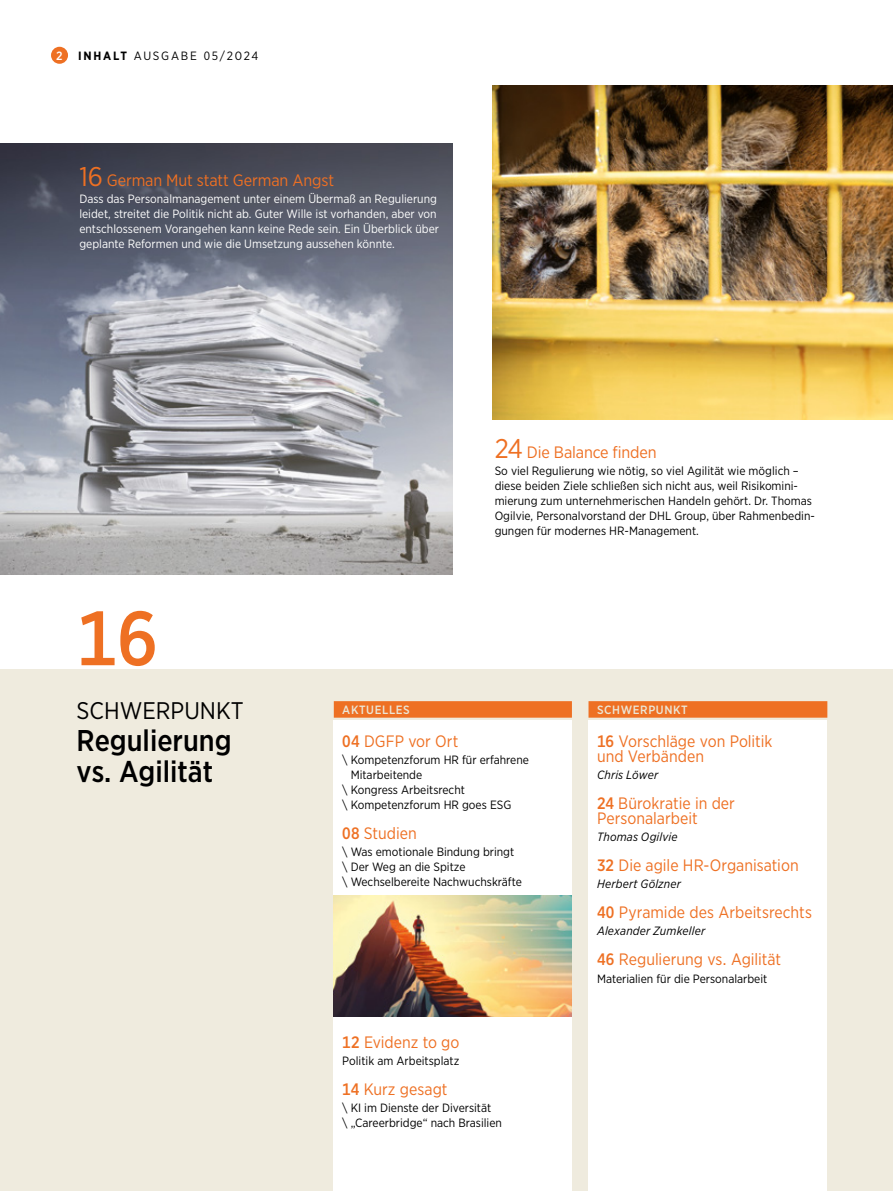
<style>
.page{position:relative;width:893px;height:1191px;background:#fff}
.page>*{position:absolute;margin:0;border:0;box-sizing:border-box;transform-origin:0 0}
.t1{font:500 76.5px "Gotham Narrow";color:#ee7023}
.t2{font:500 30px/31.5px "Gotham Narrow";color:#000}
.t3{font:24px "Gotham Narrow";color:#000}
.t4{font:16.5px/15px "Gotham Narrow";color:#ee7023}
.t5{font:12px/15px "Gotham Narrow";color:#000}
.t6{font:12px/15px "Gotham Narrow";color:#fff}
.t7{font:italic 12px "Gotham Narrow";letter-spacing:.015em;color:#000}
.t8{font:12px "Gotham Narrow";letter-spacing:.145em;color:#000}
.t9{font:500 12px "Gotham Narrow";letter-spacing:.05em;color:#ebe6d6}
.t10{font:500 12px "Gotham Narrow";color:#fff}
.s1{font-weight:700}
.s2{font-size:27px}
.s3{font-weight:500}
</style>
<div class="page">
<div style="left:51px;top:47px;width:17px;height:17px;background:#ee7023;border-radius:50%"></div>
<div style="left:0;top:669px;width:893px;height:522px;background:#efebde"></div>
<div style="left:334px;top:721px;width:238px;height:470px;background:#fff"></div>
<div style="left:334px;top:701px;width:238px;height:16px;background:#ee7023"></div>
<div style="left:588px;top:701px;width:239px;height:16px;background:#ee7023"></div>
<div style="left:588px;top:721px;width:239px;height:470px;background:#fff"></div>
<img style="left:0;top:144px;width:452px;height:430px">
<img style="left:493px;top:85px;width:400px;height:334px">
<img style="left:334px;top:895px;width:238px;height:121px">
<p class="t10" style="left:56px;top:48px;width:8px">2</p>
<p class="t8" style="left:78px;top:48px;width:182px"><span class="s1">INHALT</span> AUSGABE 05/2024</p>
<h3 class="t4" style="left:79px;top:172px;width:256px"><span class="s2">16</span> German Mut statt German Angst</h3>
<p class="t6" style="left:79px;top:191px;width:361px">Dass das Personalmanagement unter einem Übermaß an Regulierung leidet, streitet die Politik nicht ab. Guter Wille ist vorhanden, aber von entschlossenem Vorangehen kann keine Rede sein. Ein Überblick über geplante Reformen und wie die Umsetzung aussehen könnte.</p>
<h3 class="t4" style="left:495px;top:444px;width:164px"><span class="s2">24</span> Die Balance finden</h3>
<p class="t5" style="left:495px;top:463px;width:322px">So viel Regulierung wie nötig, so viel Agilität wie möglich – diese beiden Ziele schließen sich nicht aus, weil Risikomini&shy;mierung zum unternehmerischen Handeln gehört. Dr. Thomas Ogilvie, Personalvorstand der DHL Group, über Rahmenbedin&shy;gungen für modernes HR-Management.</p>
<h1 class="t1" style="left:77px;top:590px;width:83px">16</h1>
<h3 class="t3" style="left:77px;top:696px;width:169px">SCHWERPUNKT</h3>
<h2 class="t2" style="left:77px;top:724px;width:157px">Regulierung vs. Agilität</h2>
<p class="t9" style="left:342px;top:702px;width:69px">AKTUELLES</p>
<p class="t9" style="left:597px;top:702px;width:92px">SCHWERPUNKT</p>
<h3 class="t4" style="left:597px;top:733px;width:177px"><span class="s3">16</span> Vorschläge von Politik und Verbänden</h3>
<p class="t7" style="left:597px;top:767px;width:63px">Chris Löwer</p>
<h3 class="t4" style="left:597px;top:795px;width:139px"><span class="s3">24</span> Bürokratie in der<br>Personalarbeit</h3>
<p class="t7" style="left:597px;top:829px;width:82px">Thomas Ogilvie</p>
<h3 class="t4" style="left:597px;top:857px;width:203px"><span class="s3">32</span> Die agile HR-Organisation</h3>
<p class="t7" style="left:597px;top:876px;width:85px">Herbert Gölzner</p>
<h3 class="t4" style="left:597px;top:904px;width:216px"><span class="s3">40</span> Pyramide des Arbeitsrechts</h3>
<p class="t7" style="left:597px;top:923px;width:110px">Alexander Zumkeller</p>
<h3 class="t4" style="left:597px;top:951px;width:186px"><span class="s3">46</span> Regulierung vs. Agilität</h3>
<p class="t5" style="left:597px;top:970px;width:172px">Materialien für die Personalarbeit</p>
<h3 class="t4" style="left:342px;top:733px;width:118px"><span class="s3">04</span> DGFP vor Ort</h3>
<p class="t5" style="left:342px;top:752px;width:188px">\ Kompetenzforum HR für erfahrene</p>
<p class="t5" style="left:351px;top:767px;width:73px">Mitarbeitende</p>
<p class="t5" style="left:342px;top:782px;width:124px">\ Kongress Arbeitsrecht</p>
<p class="t5" style="left:342px;top:797px;width:171px">\ Kompetenzforum HR goes ESG</p>
<h3 class="t4" style="left:342px;top:825px;width:76px"><span class="s3">08</span> Studien</h3>
<p class="t5" style="left:342px;top:844px;width:181px">\ Was emotionale Bindung bringt \ Der Weg an die Spitze<br>\ Wechselbereite Nachwuchskräfte</p>
<h3 class="t4" style="left:342px;top:1034px;width:119px"><span class="s3">12</span> Evidenz to go</h3>
<p class="t5" style="left:342px;top:1053px;width:118px">Politik am Arbeitsplatz</p>
<h3 class="t4" style="left:342px;top:1081px;width:107px"><span class="s3">14</span> Kurz gesagt</h3>
<p class="t5" style="left:342px;top:1100px;width:161px">\ KI im Dienste der Diversität<br>\ „Careerbridge“ nach Brasilien</p>
</div>
